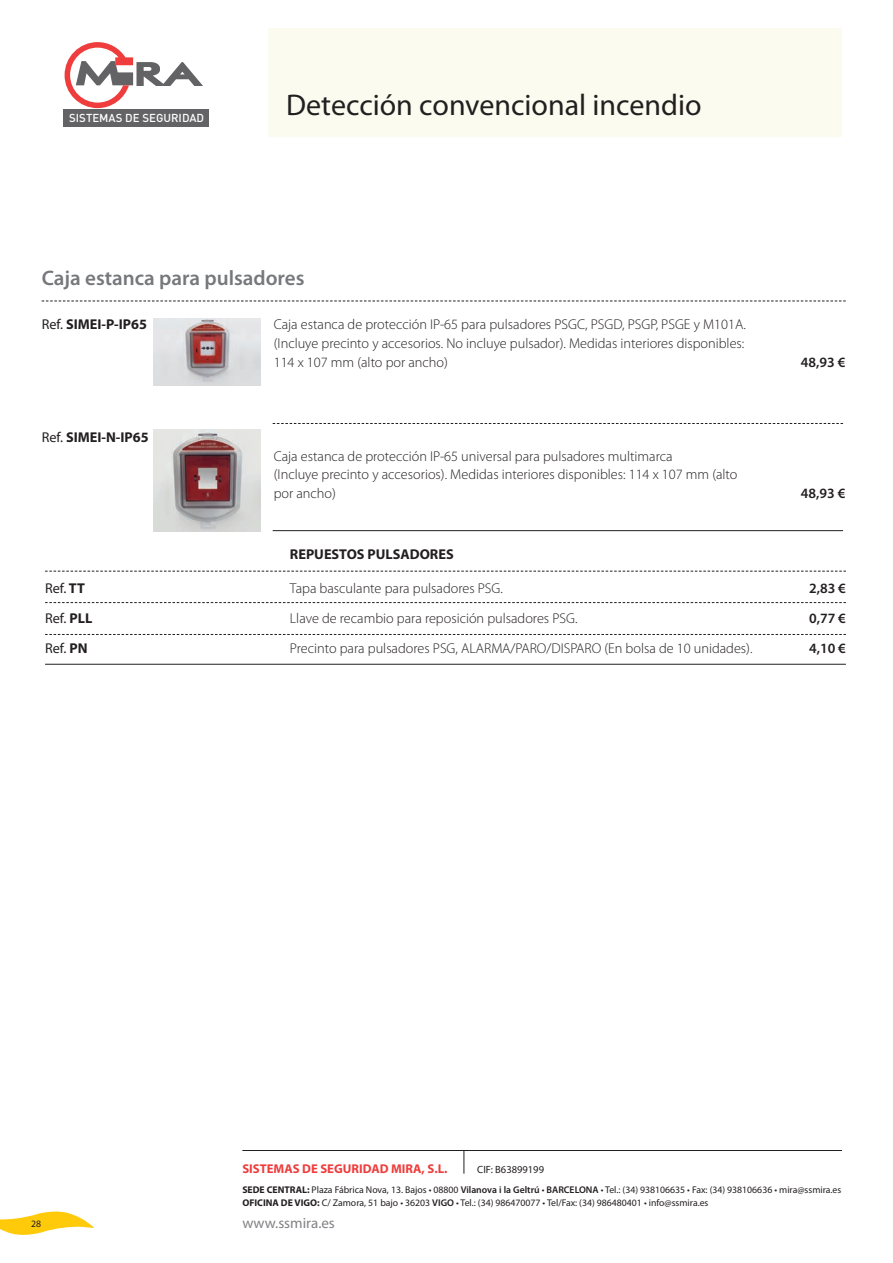
<style>
.page{position:relative;width:893px;height:1263px;background:#fff}
.page>*{position:absolute;margin:0;border:0;box-sizing:border-box;transform-origin:0 0}
.t1{font:30px "Myriad Pro";color:#231f20}
.t2{font:600 21px "Myriad Pro";color:#76787b}
.t3{font:15px "Myriad Pro";color:#808285}
.t4{font:300 14.25px/18.8px "Myriad Pro";color:#231f20}
.t5{font:700 14.25px "Myriad Pro";color:#231f20}
.t6{font:600 14.25px/30px "Myriad Pro";color:#231f20;text-align:justify}
.t7{font:14.25px/30px "Myriad Pro";color:#231f20}
.t8{font:700 12.75px "Myriad Pro";color:#ee3d3c}
.t9{font:500 11.4px "DIN";color:#fff}
.t10{font:10.5px "Myriad Pro";color:#231f20}
.t11{font:9.75px/13.5px "Myriad Pro";color:#231f20}
.s1{font-weight:400}
.s2{font-weight:700}
.s3{font-weight:600}
</style>
<div class="page">
<svg style="left:0;top:1211px;width:94px;height:24px"></svg>
<hr style="left:242px;top:1150px;width:600px;height:1px;background:#231f20">
<svg style="left:463px;top:1151px;width:1px;height:23px"></svg>
<div style="left:268px;top:29px;width:574px;height:108px;background:#fcfbef"></div>
<div style="left:64px;top:109px;width:145px;height:17px;background:#636366"></div>
<svg style="left:65px;top:42px;width:138px;height:66px"></svg>
<hr style="left:273px;top:530px;width:570px;height:1px;background:#231f20">
<img style="left:154px;top:319px;width:107px;height:66px">
<img style="left:154px;top:430px;width:107px;height:101px">
<svg style="left:42px;top:301px;width:804px;height:1px"></svg>
<svg style="left:273px;top:423px;width:570px;height:1px"></svg>
<svg style="left:45px;top:602px;width:801px;height:1px"></svg>
<svg style="left:45px;top:634px;width:801px;height:1px"></svg>
<hr style="left:45px;top:664px;width:801px;height:1px;background:#231f20">
<svg style="left:45px;top:571px;width:801px;height:1px"></svg>
<p class="t9" style="left:69px;top:111px;width:136px">SISTEMAS DE SEGURIDAD</p>
<h1 class="t1" style="left:286px;top:86px;width:417px">Detección convencional incendio</h1>
<h2 class="t2" style="left:42px;top:265px;width:264px">Caja estanca para pulsadores</h2>
<p class="t5" style="left:42px;top:315px;width:107px"><span class="s1">Ref.</span> SIMEI-P-IP65</p>
<p class="t5" style="left:42px;top:428px;width:109px"><span class="s1">Ref.</span> SIMEI-N-IP65</p>
<p class="t4" style="left:274px;top:315px;width:474px;text-align:justify">Caja estanca de protección IP-65 para pulsadores PSGC, PSGD, PSGP, PSGE y M101A. (Incluye precinto y accesorios. No incluye pulsador). Medidas interiores disponibles:<br>114 x 107 mm (alto por ancho)</p>
<p class="t4" style="left:274px;top:446px;width:465px">Caja estanca de protección IP-65 universal para pulsadores multimarca<br>(Incluye precinto y accesorios). Medidas interiores disponibles: 114 x 107 mm (alto por ancho)</p>
<p class="t6" style="left:801px;top:347px;width:46px">48,93 €</p>
<p class="t6" style="left:801px;top:478px;width:46px">48,93 €</p>
<p class="t7" style="left:45px;top:573px;width:49px">Ref. <span class="s2">TT<br></span>Ref. <span class="s2">PLL<br></span>Ref. <span class="s2">PN</span></p>
<p class="t5" style="left:290px;top:545px;width:165px">REPUESTOS PULSADORES</p>
<p class="t4" style="left:290px;top:573px;width:464px;line-height:30px">Tapa basculante para pulsadores PSG.<br>Llave de recambio para reposición pulsadores PSG.<br>Precinto para pulsadores PSG, ALARMA/PARO/DISPARO (En bolsa de 10 unidades).</p>
<p class="t6" style="left:809px;top:573px;width:38px">2,83 € 0,77 € 4,10 €</p>
<p class="t11" style="left:31px;top:1217px;width:12px">28</p>
<p class="t8" style="left:242px;top:1160px;width:207px">SISTEMAS DE SEGURIDAD MIRA, S.L.</p>
<p class="t10" style="left:477px;top:1163px;width:68px">CIF: B63899199</p>
<p class="t11" style="left:242px;top:1183px;width:600px"><span class="s2">SEDE CENTRAL:</span> Plaza Fábrica Nova, 13. Bajos • 08800 <span class="s3">Vilanova i la Geltrú</span> • <span class="s3">BARCELONA</span> • Tel.: (34) 938106635 • Fax: (34) 938106636 • mira@ssmira.es<br><span class="s2">OFICINA DE VIGO:</span> C/ Zamora, 51 bajo • 36203 <span class="s3">VIGO</span> • Tel.: (34) 986470077 • Tel/Fax: (34) 986480401 • info@ssmira.es</p>
<p class="t3" style="left:242px;top:1213px;width:94px">www.ssmira.es</p>
</div>
